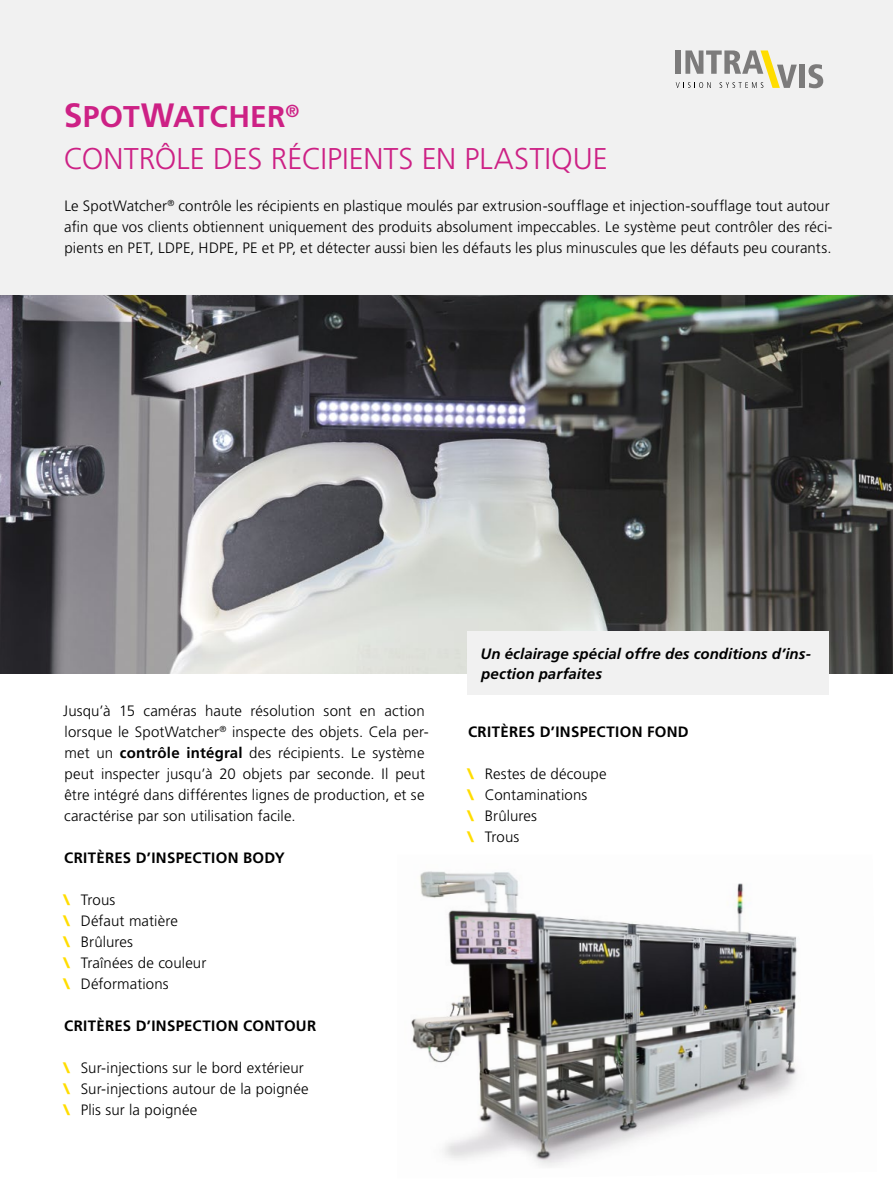
<style>
.page{position:relative;width:893px;height:1187px;background:#fff}
.page>*{position:absolute;margin:0;border:0;box-sizing:border-box;transform-origin:0 0}
.t1{font:300 30px/42px "Frutiger LT Std";color:#cd2185}
.t2{font:300 15px/21px "Frutiger LT Std";letter-spacing:.01em;color:#000}
.t3{font:700 15px "Frutiger LT Std";letter-spacing:.02em;color:#000}
.t4{font:italic 700 15px/19.5px "Frutiger LT Std";letter-spacing:.005em;color:#000}
.s1{font-weight:700;font-size:33.75px}
.s2{font-weight:700}
.s3{font-weight:900;color:#fd0}
</style>
<div class="page">
<img style="left:411px;top:871px;width:386px;height:296px">
<div style="left:0;top:0;width:893px;height:295px;background:#f1f1f1"></div>
<svg style="left:676px;top:50px;width:121px;height:38px"></svg>
<div style="left:799px;top:65px;width:6px;height:23px;background:#7c7b7b"></div>
<svg style="left:808px;top:64px;width:15px;height:24px"></svg>
<img style="left:0;top:295px;width:893px;height:378px">
<div style="left:468px;top:631px;width:361px;height:63px;background:#f1f1f1"></div>
<h1 class="t1" style="left:64px;top:96px;width:546px"><span class="s1">S</span><span class="s2">POT</span><span class="s1">W</span><span class="s2">ATCHER</span><sup>®<br></sup>CONTRÔLE DES RÉCIPIENTS EN PLASTIQUE</h1>
<p class="t2" style="left:64px;top:196px;width:770px">Le SpotWatcher<sup>®</sup> contrôle les récipients en plastique moulés par extrusion-soufflage et injection-soufflage tout autour afin que vos clients obtiennent uniquement des produits absolument impeccables. Le système peut contrôler des réci&shy;pients en PET, LDPE, HDPE, PE et PP, et détecter aussi bien les défauts les plus minuscules que les défauts peu courants.</p>
<p class="t2" style="left:63px;top:700px;width:367px">Jusqu’à 15 caméras haute résolution sont en action lorsque le SpotWatcher<sup>®</sup> inspecte des objets. Cela per&shy;met un <span class="s2">contrôle intégral</span> des récipients. Le système peut inspecter jusqu’à 20 objets par seconde. Il peut être intégré dans différentes lignes de production, et se caractérise par son utilisation facile.</p>
<p class="t3" style="left:64px;top:848px;width:222px">CRITÈRES D’INSPECTION BODY</p>
<p class="t2" style="left:64px;top:889px;width:144px"><span class="s3">\</span> Trous<br><span class="s3">\</span> Défaut matière<br><span class="s3">\</span> Brûlures<br><span class="s3">\</span> Traînées de couleur <span class="s3">\</span> Déformations</p>
<p class="t3" style="left:64px;top:1016px;width:254px">CRITÈRES D’INSPECTION CONTOUR</p>
<p class="t2" style="left:64px;top:1057px;width:246px"><span class="s3">\</span> Sur-injections sur le bord extérieur <span class="s3">\</span> Sur-injections autour de la poignée <span class="s3">\</span> Plis sur la poignée</p>
<p class="t4" style="left:480px;top:644px;width:332px">Un éclairage spécial offre des conditions d’ins&shy;pection parfaites</p>
<p class="t3" style="left:468px;top:722px;width:222px">CRITÈRES D’INSPECTION FOND</p>
<p class="t2" style="left:468px;top:763px;width:140px"><span class="s3">\</span> Restes de découpe <span class="s3">\</span> Contaminations<br><span class="s3">\</span> Brûlures<br><span class="s3">\</span> Trous</p>
</div>
